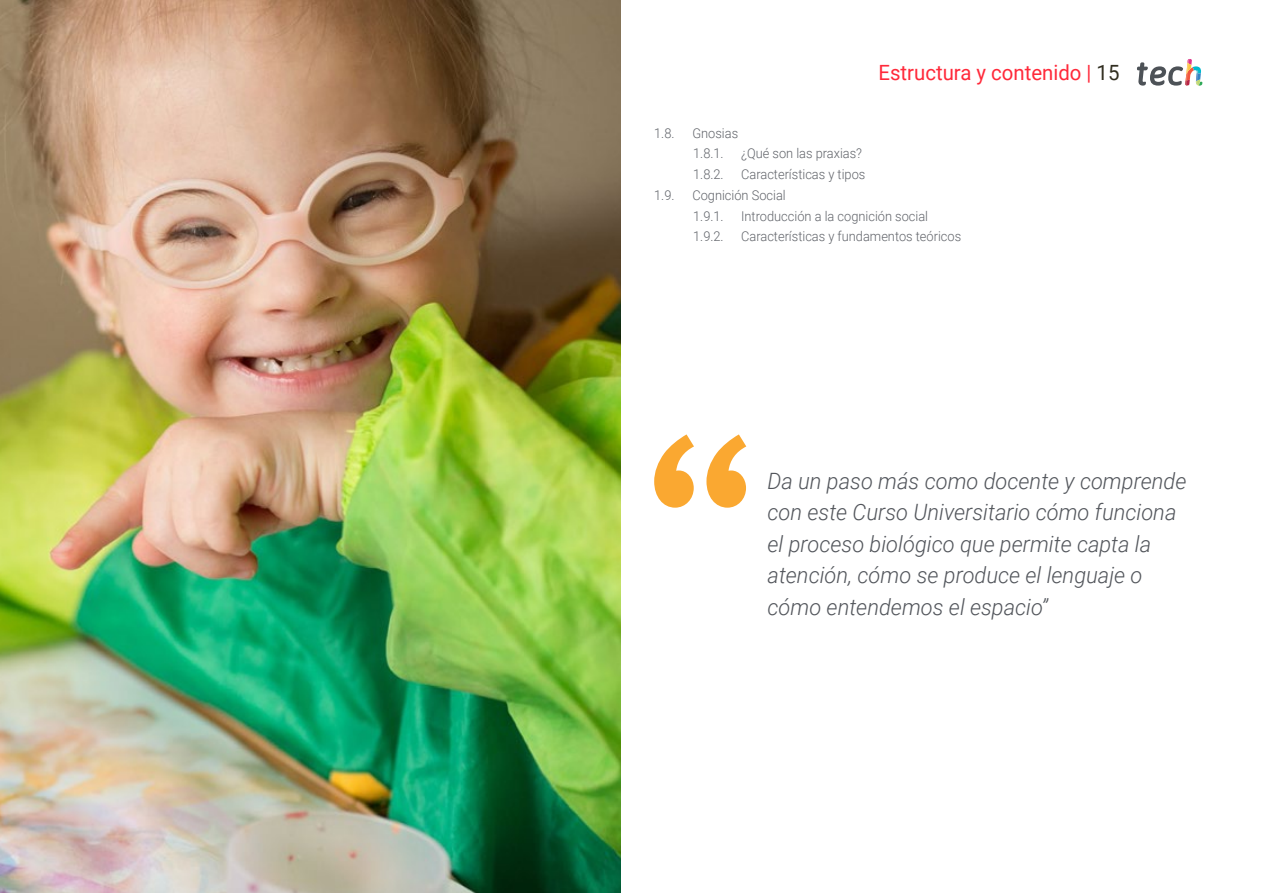
<style>
.page{position:relative;width:1263px;height:893px;background:#fff}
.page>*{position:absolute;margin:0;border:0;box-sizing:border-box;transform-origin:0 0}
.t1{font:italic 300 22.5px/31.5px "Roboto";color:#52555b}
.t2{font:21px "Roboto";color:#ff293a}
.t3{font:300 13.5px/20.7px "Roboto";color:#61646a;scale:.95 1}
.s1{color:#312e20}
</style>
<div class="page">
<img style="left:0;top:0;width:621px;height:893px">
<svg style="left:654px;top:434px;width:92px;height:74px"></svg>
<svg style="left:1137px;top:59px;width:65px;height:27px"></svg>
<p class="t2" style="left:878px;top:57px;width:242px">Estructura y contenido | <span class="s1">15</span></p>
<p class="t3" style="left:654px;top:122px;width:23px">1.8.</p>
<p class="t3" style="left:692px;top:122px;width:50px">Gnosias<br>1.8.1.</p>
<p class="t3" style="left:741px;top:143px;width:129px">¿Qué son las praxias?</p>
<p class="t3" style="left:693px;top:164px;width:34px">1.8.2.</p>
<p class="t3" style="left:741px;top:164px;width:132px">Características y tipos</p>
<p class="t3" style="left:654px;top:184px;width:23px">1.9.</p>
<p class="t3" style="left:692px;top:184px;width:100px">Cognición Social<br>1.9.1.</p>
<p class="t3" style="left:741px;top:205px;width:198px">Introducción a la cognición social</p>
<p class="t3" style="left:693px;top:226px;width:34px">1.9.2.</p>
<p class="t3" style="left:741px;top:226px;width:233px">Características y fundamentos teóricos</p>
<p class="t1" style="left:767px;top:464px;width:420px">Da un paso más como docente y comprende con este Curso Universitario cómo funciona el proceso biológico que permite capta la atención, cómo se produce el lenguaje o cómo entendemos el espacio”</p>
</div>
